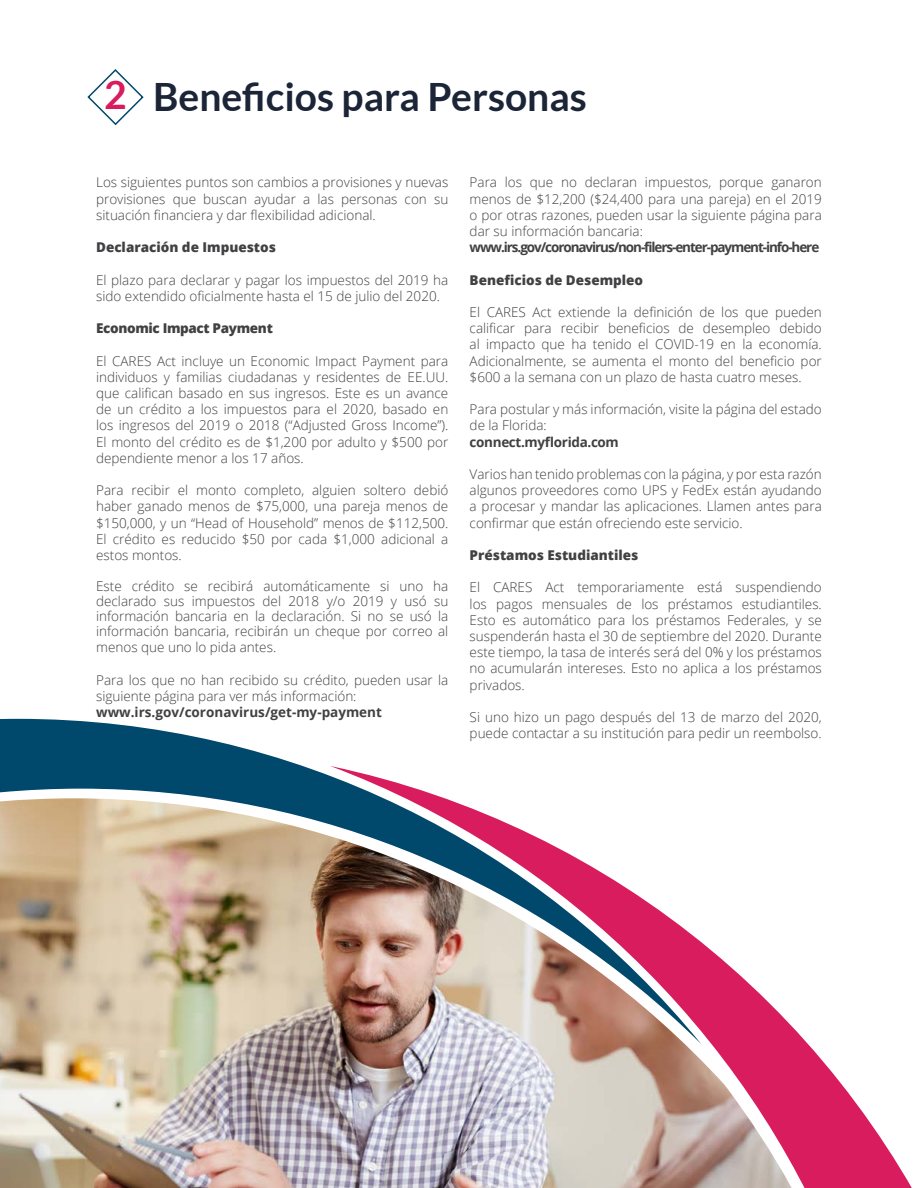
<style>
.page{position:relative;width:918px;height:1188px;background:#fff}
.page>*{position:absolute;margin:0;border:0;box-sizing:border-box;transform-origin:0 0}
.t1{font:700 39px "Lato";color:#1b2537}
.t2{font:300 13.5px/16.2px "Open Sans";color:#414042;text-align:justify}
.t3{font:800 13.5px "Open Sans";color:#414042}
.t4{font:700 13.5px "Open Sans";letter-spacing:-.08em;color:#414042}
.t5{font:700 13.5px "Open Sans";color:#414042}
.t6{font:800 13.5px "Open Sans";letter-spacing:-.025em;color:#414042}
.t7{font:700 13.5px "Open Sans";letter-spacing:-.025em;color:#414042}
.s1{color:#d81c5d}
</style>
<div class="page">
<img style="left:0;top:1044px;width:330px;height:144px">
<svg style="left:0;top:719px;width:330px;height:325px;background:#a7a596"></svg>
<img style="left:330px;top:766px;width:582px;height:422px">
<svg style="left:87px;top:69px;width:57px;height:57px"></svg>
<h1 class="t1" style="left:104px;top:75px;width:484px"><span class="s1">2</span> Beneficios para Personas</h1>
<p class="t2" style="left:96px;top:174px;width:354px">Los siguientes puntos son cambios a provisiones y nuevas provisiones que buscan ayudar a las personas con su situación financiera y dar flexibilidad adicional.</p>
<p class="t3" style="left:96px;top:237px;width:181px">Declaración de Impuestos</p>
<p class="t2" style="left:96px;top:271px;width:354px">El plazo para declarar y pagar los impuestos del 2019 ha sido extendido oficialmente hasta el 15 de julio del 2020.</p>
<p class="t6" style="left:96px;top:318px;width:178px">Economic Impact Payment</p>
<p class="t2" style="left:96px;top:352px;width:354px">El CARES Act incluye un Economic Impact Payment para individuos y familias ciudadanas y residentes de EE.UU. que califican basado en sus ingresos. Este es un avance de un crédito a los impuestos para el 2020, basado en los ingresos del 2019 o 2018 (“Adjusted Gross Income”).<br>El monto del crédito es de $1,200 por adulto y $500 por dependiente menor a los 17 años.</p>
<p class="t2" style="left:96px;top:482px;width:354px">Para recibir el monto completo, alguien soltero debió haber ganado menos de $75,000, una pareja menos de $150,000, y un “Head of Household” menos de $112,500.<br>El crédito es reducido $50 por cada $1,000 adicional a estos montos.</p>
<p class="t2" style="left:96px;top:578px;width:354px;line-height:15.3px">Este crédito se recibirá automáticamente si uno ha declarado sus impuestos del 2018 y/o 2019 y usó su información bancaria en la declaración. Si no se usó la información bancaria, recibirán un cheque por correo al menos que uno lo pida antes.</p>
<p class="t2" style="left:96px;top:671px;width:354px">Para los que no han recibido su crédito, pueden usar la siguiente página para ver más información:</p>
<p class="t5" style="left:96px;top:703px;width:287px">www.irs.gov/coronavirus/get-my-payment</p>
<p class="t2" style="left:470px;top:174px;width:354px">Para los que no declaran impuestos, porque ganaron menos de $12,200 ($24,400 para una pareja) en el 2019 o por otras razones, pueden usar la siguiente página para dar su información bancaria:</p>
<p class="t4" style="left:470px;top:238px;width:351px">www.irs.gov/coronavirus/non-filers-enter-payment-info-here</p>
<p class="t3" style="left:470px;top:269px;width:175px">Beneficios de Desempleo</p>
<p class="t2" style="left:470px;top:304px;width:354px">El CARES Act extiende la definición de los que pueden calificar para recibir beneficios de desempleo debido al impacto que ha tenido el COVID-19 en la economía.<br>Adicionalmente, se aumenta el monto del beneficio por $600 a la semana con un plazo de hasta cuatro meses.</p>
<p class="t2" style="left:470px;top:401px;width:354px">Para postular y más información, visite la página del estado de la Florida:</p>
<p class="t7" style="left:470px;top:432px;width:151px">connect.myflorida.com</p>
<p class="t2" style="left:470px;top:466px;width:354px">Varios han tenido problemas con la página, y por esta razón algunos proveedores como UPS y FedEx están ayudando a procesar y mandar las aplicaciones. Llamen antes para confirmar que están ofreciendo este servicio.</p>
<p class="t3" style="left:470px;top:545px;width:170px">Préstamos Estudiantiles</p>
<p class="t2" style="left:470px;top:579px;width:354px">El CARES Act temporariamente está suspendiendo los pagos mensuales de los préstamos estudiantiles.<br>Esto es automático para los préstamos Federales, y se suspenderán hasta el 30 de septiembre del 2020. Durante este tiempo, la tasa de interés será del 0% y los préstamos no acumularán intereses. Esto no aplica a los préstamos privados.</p>
<p class="t2" style="left:470px;top:709px;width:354px">Si uno hizo un pago después del 13 de marzo del 2020, puede contactar a su institución para pedir un reembolso.</p>
</div>
